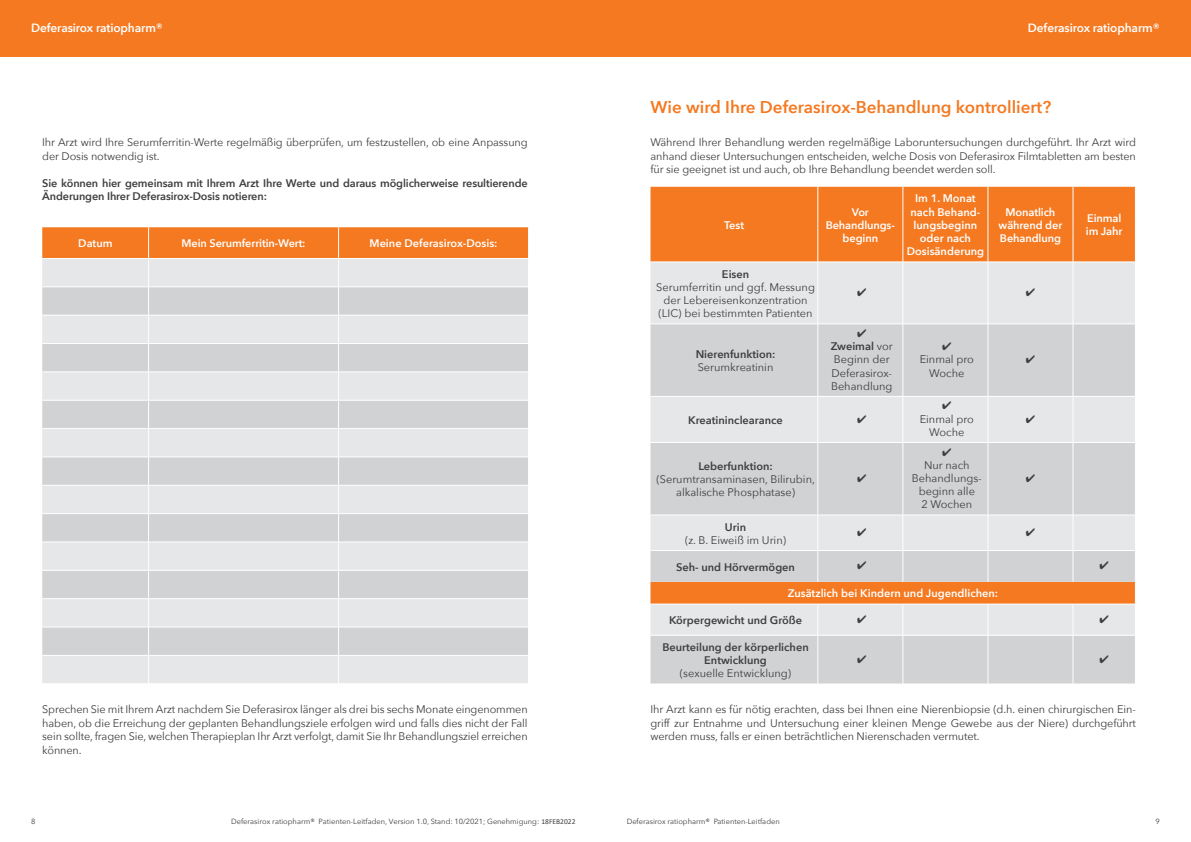
<style>
.page{position:relative;width:1191px;height:842px;background:#fff}
.page>*{position:absolute;margin:0;border:0;box-sizing:border-box;transform-origin:0 0}
.t1{font:600 17px "Avenir Next";color:#f47921}
.t2{font:600 12px "Avenir Next";letter-spacing:-.01em;color:#fff}
.t3{font:11px/13.2px "Avenir Next";letter-spacing:-.01em;color:#3e3e3f;text-align:center}
.t4{font:600 11px/13.5px "Avenir Next";letter-spacing:-.01em;color:#3e3e3f}
.t5{font:600 11px/13.2px "Avenir Next";color:#fff;text-align:center}
.t6{font:7.5px "Avenir Next";color:#3e3e3f}
.s1{font-weight:600}
.s2{font-family:"Calibri"}
</style>
<div class="page">
<div style="left:0;top:0;width:1191px;height:57px;background:#f47921"></div>
<div style="left:650px;top:187px;width:485px;height:75px;background:#f47921"></div>
<div style="left:650px;top:263px;width:485px;height:60px;background:#e6e7e9"></div>
<svg style="left:650px;top:325px;width:485px;height:359px;background:#dad3cf"></svg>
<hr style="left:902px;top:187px;width:1px;height:75px;background:#fff">
<hr style="left:987px;top:187px;width:1px;height:75px;background:#fff">
<hr style="left:1072px;top:187px;width:1px;height:75px;background:#fff">
<hr style="left:902px;top:262px;width:1px;height:62px;background:#fff">
<hr style="left:987px;top:262px;width:1px;height:62px;background:#fff">
<hr style="left:1072px;top:262px;width:1px;height:62px;background:#fff">
<hr style="left:902px;top:324px;width:1px;height:72px;background:#fff">
<hr style="left:987px;top:324px;width:1px;height:72px;background:#fff">
<hr style="left:1072px;top:324px;width:1px;height:72px;background:#fff">
<hr style="left:902px;top:396px;width:1px;height:46px;background:#fff">
<hr style="left:987px;top:396px;width:1px;height:46px;background:#fff">
<hr style="left:1072px;top:396px;width:1px;height:46px;background:#fff">
<hr style="left:902px;top:443px;width:1px;height:72px;background:#fff">
<hr style="left:987px;top:443px;width:1px;height:72px;background:#fff">
<hr style="left:1072px;top:443px;width:1px;height:72px;background:#fff">
<hr style="left:902px;top:515px;width:1px;height:35px;background:#fff">
<hr style="left:987px;top:515px;width:1px;height:35px;background:#fff">
<hr style="left:1072px;top:515px;width:1px;height:35px;background:#fff">
<hr style="left:902px;top:551px;width:1px;height:31px;background:#fff">
<hr style="left:987px;top:551px;width:1px;height:31px;background:#fff">
<hr style="left:1072px;top:551px;width:1px;height:31px;background:#fff">
<hr style="left:902px;top:604px;width:1px;height:31px;background:#fff">
<hr style="left:987px;top:604px;width:1px;height:31px;background:#fff">
<hr style="left:1072px;top:604px;width:1px;height:31px;background:#fff">
<hr style="left:902px;top:635px;width:1px;height:49px;background:#fff">
<hr style="left:987px;top:635px;width:1px;height:49px;background:#fff">
<hr style="left:1072px;top:635px;width:1px;height:49px;background:#fff">
<hr style="left:817px;top:187px;width:1px;height:75px;background:#fff">
<hr style="left:817px;top:262px;width:1px;height:62px;background:#fff">
<hr style="left:817px;top:324px;width:1px;height:72px;background:#fff">
<hr style="left:650px;top:396px;width:168px;height:1px;background:#fff">
<hr style="left:818px;top:396px;width:85px;height:1px;background:#fff">
<hr style="left:817px;top:396px;width:1px;height:46px;background:#fff">
<hr style="left:903px;top:396px;width:85px;height:1px;background:#fff">
<hr style="left:988px;top:396px;width:85px;height:1px;background:#fff">
<hr style="left:1073px;top:396px;width:62px;height:1px;background:#fff">
<hr style="left:650px;top:442px;width:168px;height:1px;background:#fff">
<hr style="left:818px;top:442px;width:85px;height:1px;background:#fff">
<hr style="left:817px;top:443px;width:1px;height:72px;background:#fff">
<hr style="left:903px;top:442px;width:85px;height:1px;background:#fff">
<hr style="left:988px;top:442px;width:85px;height:1px;background:#fff">
<hr style="left:1073px;top:442px;width:62px;height:1px;background:#fff">
<hr style="left:650px;top:515px;width:168px;height:1px;background:#fff">
<hr style="left:818px;top:515px;width:85px;height:1px;background:#fff">
<hr style="left:817px;top:515px;width:1px;height:35px;background:#fff">
<hr style="left:903px;top:515px;width:85px;height:1px;background:#fff">
<hr style="left:988px;top:515px;width:85px;height:1px;background:#fff">
<hr style="left:1073px;top:515px;width:62px;height:1px;background:#fff">
<hr style="left:650px;top:550px;width:168px;height:1px;background:#fff">
<hr style="left:818px;top:550px;width:85px;height:1px;background:#fff">
<hr style="left:817px;top:551px;width:1px;height:31px;background:#fff">
<hr style="left:903px;top:550px;width:85px;height:1px;background:#fff">
<hr style="left:988px;top:550px;width:85px;height:1px;background:#fff">
<hr style="left:1073px;top:550px;width:62px;height:1px;background:#fff">
<hr style="left:650px;top:604px;width:168px;height:1px;background:#fff">
<hr style="left:818px;top:604px;width:85px;height:1px;background:#fff">
<hr style="left:817px;top:604px;width:1px;height:31px;background:#fff">
<hr style="left:903px;top:604px;width:85px;height:1px;background:#fff">
<hr style="left:988px;top:604px;width:85px;height:1px;background:#fff">
<hr style="left:1073px;top:604px;width:62px;height:1px;background:#fff">
<hr style="left:650px;top:635px;width:168px;height:1px;background:#fff">
<hr style="left:818px;top:635px;width:85px;height:1px;background:#fff">
<hr style="left:817px;top:635px;width:1px;height:49px;background:#fff">
<hr style="left:903px;top:635px;width:85px;height:1px;background:#fff">
<hr style="left:988px;top:635px;width:85px;height:1px;background:#fff">
<hr style="left:1073px;top:635px;width:62px;height:1px;background:#fff">
<svg style="left:42px;top:227px;width:487px;height:456px;background:#dfd7d3"></svg>
<hr style="left:338px;top:655px;width:191px;height:1px;background:#fff">
<svg style="left:857px;top:288px;width:9px;height:8px"></svg>
<svg style="left:1026px;top:288px;width:8px;height:8px"></svg>
<svg style="left:857px;top:329px;width:9px;height:8px"></svg>
<svg style="left:942px;top:342px;width:9px;height:8px"></svg>
<svg style="left:1026px;top:355px;width:8px;height:8px"></svg>
<svg style="left:857px;top:415px;width:9px;height:8px"></svg>
<svg style="left:942px;top:402px;width:9px;height:7px"></svg>
<svg style="left:1026px;top:415px;width:8px;height:8px"></svg>
<svg style="left:857px;top:474px;width:9px;height:8px"></svg>
<svg style="left:942px;top:448px;width:9px;height:8px"></svg>
<svg style="left:1026px;top:474px;width:8px;height:8px"></svg>
<svg style="left:857px;top:528px;width:9px;height:8px"></svg>
<svg style="left:1026px;top:528px;width:8px;height:8px"></svg>
<svg style="left:857px;top:561px;width:9px;height:8px"></svg>
<svg style="left:1100px;top:561px;width:8px;height:8px"></svg>
<svg style="left:857px;top:615px;width:9px;height:8px"></svg>
<svg style="left:1100px;top:615px;width:8px;height:8px"></svg>
<svg style="left:857px;top:655px;width:9px;height:8px"></svg>
<svg style="left:1100px;top:655px;width:8px;height:8px"></svg>
<p class="t2" style="left:31px;top:17px;width:133px">Deferasirox ratiopharm®</p>
<p class="t2" style="left:1028px;top:17px;width:133px">Deferasirox ratiopharm®</p>
<p class="t3" style="left:42px;top:135px;width:487px;line-height:13.5px;text-align:left">Ihr Arzt wird Ihre Serumferritin-Werte regelmäßig überprüfen, um festzustellen, ob eine Anpassung der Dosis notwendig ist.</p>
<p class="t4" style="left:42px;top:176px;width:487px">Sie können hier gemeinsam mit Ihrem Arzt Ihre Werte und daraus möglicherweise resultierende<br>Änderungen Ihrer Deferasirox-Dosis notieren:</p>
<p class="t5" style="left:78px;top:237px;width:36px">Datum</p>
<p class="t5" style="left:181px;top:237px;width:126px">Mein Serumferritin-Wert:</p>
<p class="t5" style="left:369px;top:237px;width:130px">Meine Deferasirox-Dosis:</p>
<p class="t3" style="left:42px;top:702px;width:487px;line-height:13.5px;text-align:justify">Sprechen Sie mit Ihrem Arzt nachdem Sie Deferasirox länger als drei bis sechs Monate eingenommen haben, ob die Erreichung der geplanten Behandlungsziele erfolgen wird und falls dies nicht der Fall sein sollte, fragen Sie, welchen Therapieplan Ihr Arzt verfolgt, damit Sie Ihr Behandlungsziel erreichen können.</p>
<h1 class="t1" style="left:650px;top:93px;width:402px">Wie wird Ihre Deferasirox-Behandlung kontrolliert?</h1>
<p class="t3" style="left:650px;top:135px;width:487px;line-height:13.5px;text-align:justify">Während Ihrer Behandlung werden regelmäßige Laboruntersuchungen durchgeführt. Ihr Arzt wird anhand dieser Untersuchungen entscheiden, welche Dosis von Deferasirox Filmtabletten am besten für sie geeignet ist und auch, ob Ihre Behandlung beendet werden soll.</p>
<p class="t5" style="left:724px;top:218px;width:22px">Test</p>
<p class="t4" style="left:722px;top:267px;width:29px">Eisen</p>
<p class="t3" style="left:656px;top:280px;width:160px">Serumferritin und ggf. Messung der Lebereisenkonzentration (LIC) bei bestimmten Patienten</p>
<p class="t4" style="left:695px;top:347px;width:81px">Nierenfunktion:</p>
<p class="t3" style="left:697px;top:360px;width:77px">Serumkreatinin</p>
<p class="t5" style="left:825px;top:205px;width:71px">Vor<br>Behandlungs&shy;beginn</p>
<p class="t3" style="left:830px;top:339px;width:64px;text-align:left"><span class="s1">Zweimal</span> vor<br>Beginn der<br>Deferasirox-<br>Behandlung</p>
<p class="t5" style="left:906px;top:192px;width:79px">Im 1. Monat nach Behand&shy;lungsbeginn oder nach<br>Dosisänderung</p>
<p class="t3" style="left:919px;top:352px;width:56px">Einmal pro<br>Woche</p>
<p class="t4" style="left:688px;top:413px;width:96px">Kreatininclearance</p>
<p class="t3" style="left:919px;top:412px;width:56px">Einmal pro<br>Woche</p>
<p class="t4" style="left:698px;top:459px;width:76px">Leberfunktion:</p>
<p class="t3" style="left:656px;top:472px;width:160px">(Serumtransaminasen, Bilirubin, alkalische Phosphatase)</p>
<p class="t3" style="left:912px;top:458px;width:71px">Nur nach<br>Behandlungs&shy;beginn alle<br>2 Wochen</p>
<p class="t5" style="left:998px;top:205px;width:65px">Monatlich während der<br>Behandlung</p>
<p class="t5" style="left:1086px;top:212px;width:38px;text-align:left">Einmal im Jahr</p>
<p class="t4" style="left:725px;top:520px;width:23px">Urin</p>
<p class="t3" style="left:685px;top:533px;width:102px">(z. B. Eiweiß im Urin)</p>
<p class="t4" style="left:676px;top:560px;width:120px">Seh- und Hörvermögen</p>
<p class="t5" style="left:787px;top:587px;width:212px">Zusätzlich bei Kindern und Jugendlichen:</p>
<p class="t4" style="left:669px;top:613px;width:135px">Körpergewicht und Größe</p>
<p class="t4" style="left:662px;top:640px;width:148px;line-height:13.2px;text-align:center">Beurteilung der körperlichen<br>Entwicklung</p>
<p class="t3" style="left:680px;top:666px;width:113px">(sexuelle Entwicklung)</p>
<p class="t3" style="left:650px;top:702px;width:487px;line-height:13.5px;text-align:justify">Ihr Arzt kann es für nötig erachten, dass bei Ihnen eine Nierenbiopsie (d.h. einen chirurgischen Ein&shy;griff zur Entnahme und Untersuchung einer kleinen Menge Gewebe aus der Niere) durchgeführt werden muss, falls er einen beträchtlichen Nierenschaden vermutet.</p>
<p class="t6" style="left:31px;top:815px;width:6px">8</p>
<p class="t6" style="left:231px;top:815px;width:346px">Deferasirox ratiopharm® Patienten-Leitfaden, Version 1.0, Stand: 10/2021; Genehmigung: <span class="s2">18FEB2022</span></p>
<p class="t6" style="left:626px;top:815px;width:155px">Deferasirox ratiopharm® Patienten-Leitfaden</p>
<p class="t6" style="left:1155px;top:815px;width:6px">9</p>
</div>
